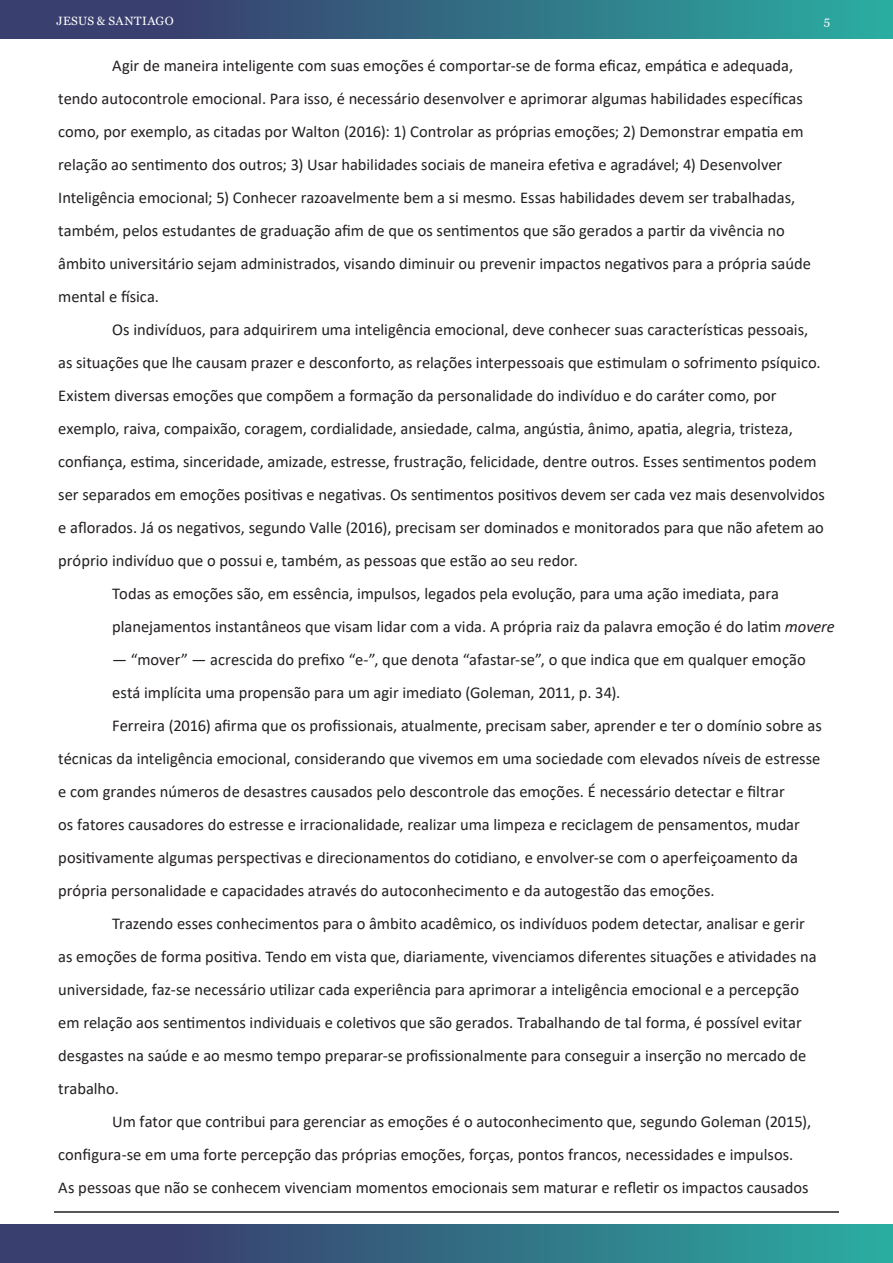
<style>
.page{position:relative;width:893px;height:1263px;background:#fff}
.page>*{position:absolute;margin:0;border:0;box-sizing:border-box;transform-origin:0 0}
.Paragrafo{font:16.5px/33px "Calibri";color:#231f20}
.Citação_Paragrafo{font:16.5px/33px "Calibri";color:#231f20}
.t1{font:12px "Georgia";letter-spacing:.035em;color:#fff}
.s1{font-style:italic}
</style>
<div class="page">
<div style="left:0;top:0;width:893px;height:38px;background:linear-gradient(to right,#3b2e66,#2baaa0)"></div>
<div style="left:0;top:1225px;width:893px;height:38px;background:linear-gradient(to right,#3b2e66,#2baaa0)"></div>
<hr style="left:54px;top:1211px;width:785px;height:2px;background:#231f20">
<p class="t1" style="left:56px;top:13px;width:119px">JESUS &amp; SANTIAGO</p>
<p class="t1" style="left:824px;top:13px;width:8px">5</p>
<p class="Paragrafo" style="left:58px;top:48px;width:754px;text-indent:54px">Agir de maneira inteligente com suas emoções é comportar-se de forma eficaz, empática e adequada, tendo autocontrole emocional. Para isso, é necessário desenvolver e aprimorar algumas habilidades específicas como, por exemplo, as citadas por Walton (2016): 1) Controlar as próprias emoções; 2) Demonstrar empatia em relação ao sentimento dos outros; 3) Usar habilidades sociais de maneira efetiva e agradável; 4) Desenvolver Inteligência emocional; 5) Conhecer razoavelmente bem a si mesmo. Essas habilidades devem ser trabalhadas, também, pelos estudantes de graduação afim de que os sentimentos que são gerados a partir da vivência no âmbito universitário sejam administrados, visando diminuir ou prevenir impactos negativos para a própria saúde mental e física.</p>
<p class="Paragrafo" style="left:58px;top:312px;width:768px;text-indent:54px">Os indivíduos, para adquirirem uma inteligência emocional, deve conhecer suas características pessoais, as situações que lhe causam prazer e desconforto, as relações interpessoais que estimulam o sofrimento psíquico.<br>Existem diversas emoções que compõem a formação da personalidade do indivíduo e do caráter como, por exemplo, raiva, compaixão, coragem, cordialidade, ansiedade, calma, angústia, ânimo, apatia, alegria, tristeza, confiança, estima, sinceridade, amizade, estresse, frustração, felicidade, dentre outros. Esses sentimentos podem ser separados em emoções positivas e negativas. Os sentimentos positivos devem ser cada vez mais desenvolvidos e aflorados. Já os negativos, segundo Valle (2016), precisam ser dominados e monitorados para que não afetem ao próprio indivíduo que o possui e, também, as pessoas que estão ao seu redor.</p>
<p class="Citação_Paragrafo" style="left:112px;top:576px;width:724px">Todas as emoções são, em essência, impulsos, legados pela evolução, para uma ação imediata, para planejamentos instantâneos que visam lidar com a vida. A própria raiz da palavra emoção é do latim <span class="s1">movere</span></p>
<p class="Citação_Paragrafo" style="left:112px;top:642px;width:695px">— “mover” — acrescida do prefixo “e-”, que denota “afastar-se”, o que indica que em qualquer emoção está implícita uma propensão para um agir imediato (Goleman, 2011, p. 34).</p>
<p class="Paragrafo" style="left:58px;top:708px;width:765px;text-indent:54px">Ferreira (2016) afirma que os profissionais, atualmente, precisam saber, aprender e ter o domínio sobre as técnicas da inteligência emocional, considerando que vivemos em uma sociedade com elevados níveis de estresse e com grandes números de desastres causados pelo descontrole das emoções. É necessário detectar e filtrar<br>os fatores causadores do estresse e irracionalidade, realizar uma limpeza e reciclagem de pensamentos, mudar positivamente algumas perspectivas e direcionamentos do cotidiano, e envolver-se com o aperfeiçoamento da própria personalidade e capacidades através do autoconhecimento e da autogestão das emoções.</p>
<p class="Paragrafo" style="left:58px;top:906px;width:760px;text-indent:54px">Trazendo esses conhecimentos para o âmbito acadêmico, os indivíduos podem detectar, analisar e gerir as emoções de forma positiva. Tendo em vista que, diariamente, vivenciamos diferentes situações e atividades na universidade, faz-se necessário utilizar cada experiência para aprimorar a inteligência emocional e a percepção em relação aos sentimentos individuais e coletivos que são gerados. Trabalhando de tal forma, é possível evitar desgastes na saúde e ao mesmo tempo preparar-se profissionalmente para conseguir a inserção no mercado de trabalho.</p>
<p class="Paragrafo" style="left:58px;top:1104px;width:754px;text-indent:54px">Um fator que contribui para gerenciar as emoções é o autoconhecimento que, segundo Goleman (2015), configura-se em uma forte percepção das próprias emoções, forças, pontos francos, necessidades e impulsos.<br>As pessoas que não se conhecem vivenciam momentos emocionais sem maturar e refletir os impactos causados</p>
</div>
